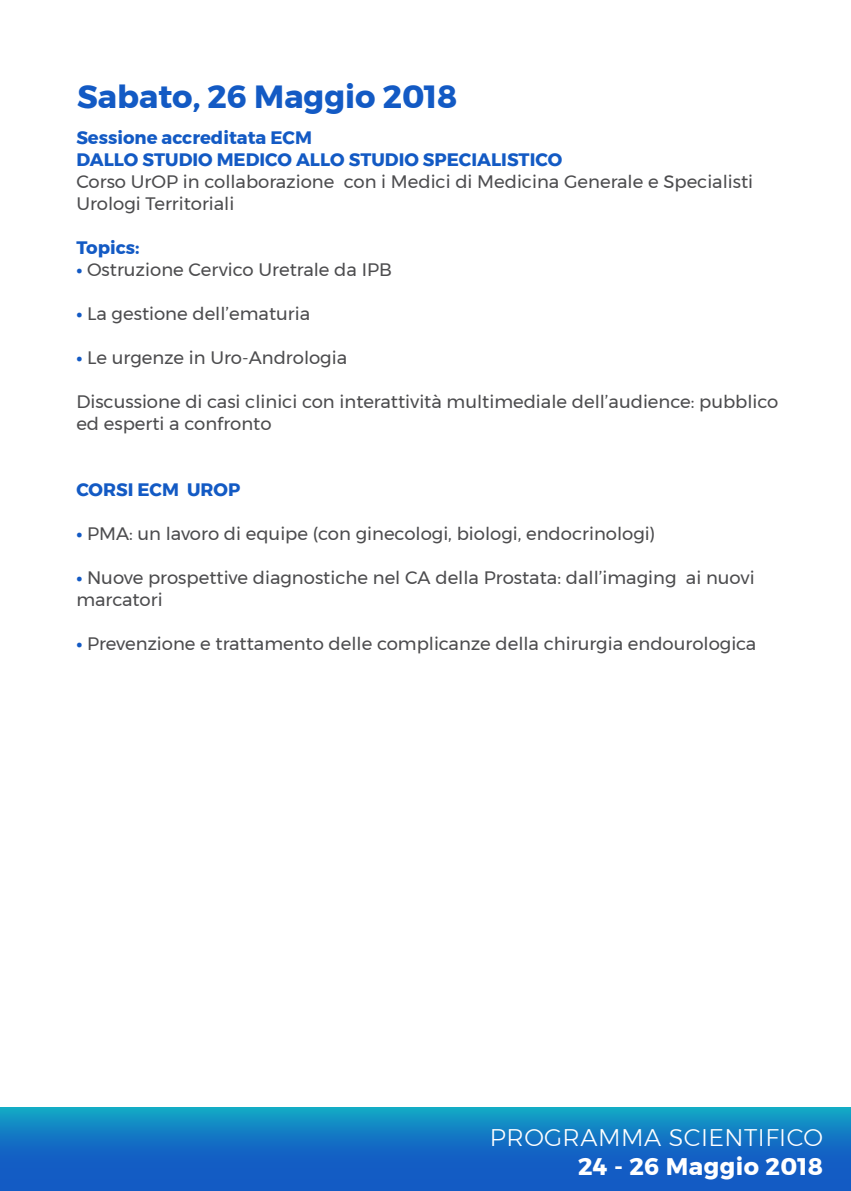
<style>
.page{position:relative;width:851px;height:1191px;background:#fff}
.page>*{position:absolute;margin:0;border:0;box-sizing:border-box;transform-origin:0 0}
.t1{font:700 32px "Montserrat";color:#135ac4}
.t2{font:300 24px "Montserrat";letter-spacing:.02em;color:#fff}
.t3{font:700 24px "Montserrat";letter-spacing:.02em;color:#fff}
.t4{font:18px/22px "Montserrat";color:#4c4c4e}
.t5{font:700 18px/22px "Montserrat";color:#135ac4}
.s1{font-weight:700;color:#135ac4}
</style>
<div class="page">
<svg style="left:0;top:1107px;width:850px;height:84px;background:#1371c4"></svg>
<h1 class="t1" style="left:77px;top:70px;width:382px">Sabato, 26 Maggio 2018</h1>
<p class="t5" style="left:76px;top:126px;width:487px">Sessione accreditata ECM<br>DALLO STUDIO MEDICO ALLO STUDIO SPECIALISTICO</p>
<p class="t4" style="left:76px;top:170px;width:678px">Corso UrOP in collaborazione con i Medici di Medicina Generale e Specialisti<br>Urologi Territoriali</p>
<p class="t4" style="left:76px;top:236px;width:317px"><span class="s1">Topics:<br>∙</span> Ostruzione Cervico Uretrale da IPB</p>
<p class="t4" style="left:76px;top:302px;width:235px"><span class="s1">∙</span> La gestione dell’ematuria</p>
<p class="t4" style="left:76px;top:346px;width:272px"><span class="s1">∙</span> Le urgenze in Uro-Andrologia</p>
<p class="t4" style="left:76px;top:390px;width:703px">Discussione di casi clinici con interattività multimediale dell’audience: pubblico ed esperti a confronto</p>
<p class="t5" style="left:76px;top:478px;width:165px">CORSI ECM UROP</p>
<p class="t4" style="left:76px;top:522px;width:580px"><span class="s1">∙</span> PMA: un lavoro di equipe (con ginecologi, biologi, endocrinologi)</p>
<p class="t4" style="left:76px;top:566px;width:679px"><span class="s1">∙</span> Nuove prospettive diagnostiche nel CA della Prostata: dall’imaging ai nuovi marcatori</p>
<p class="t4" style="left:76px;top:632px;width:681px"><span class="s1">∙</span> Prevenzione e trattamento delle complicanze della chirurgia endourologica</p>
<h2 class="t2" style="left:490px;top:1119px;width:334px">PROGRAMMA SCIENTIFICO</h2>
<h2 class="t3" style="left:578px;top:1147px;width:246px">24 - 26 Maggio 2018</h2>
</div>
